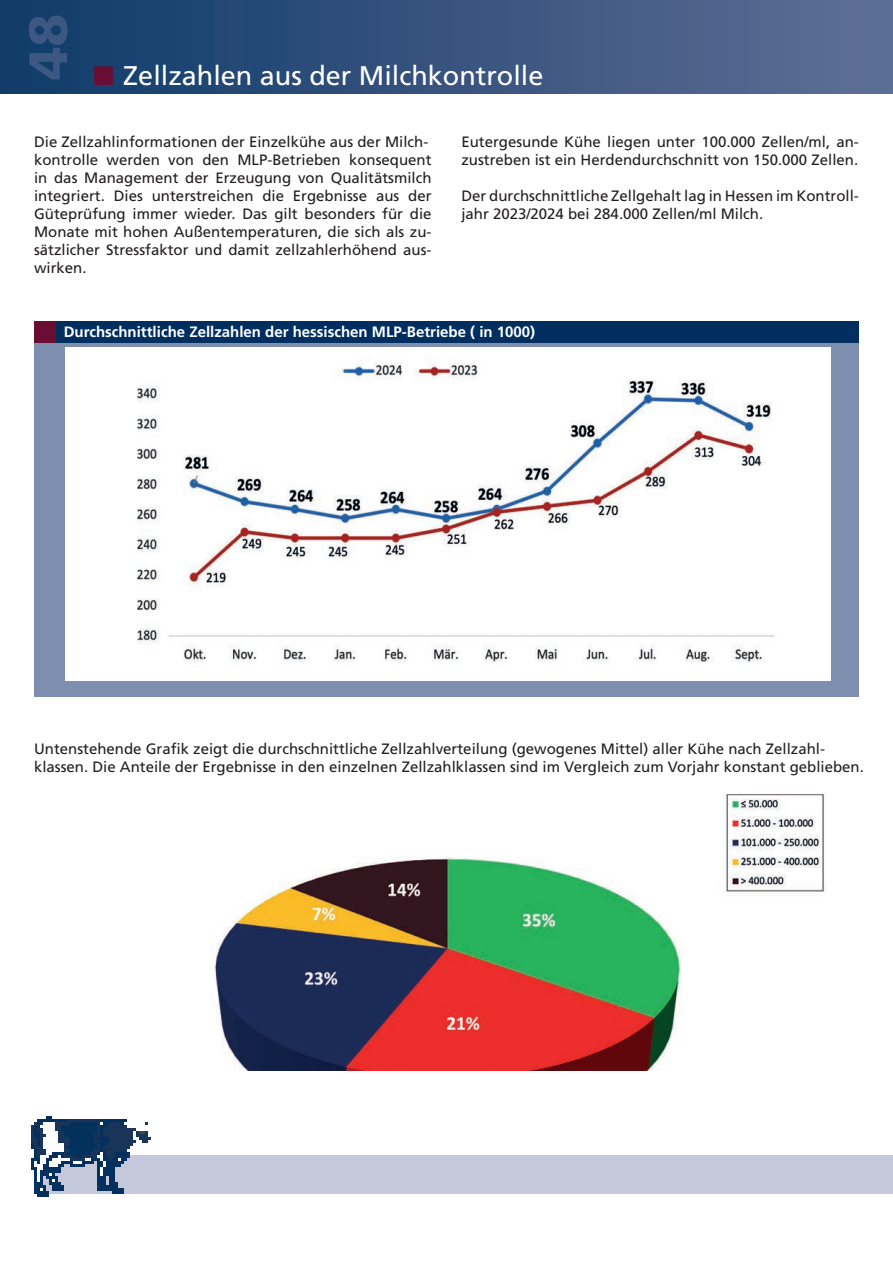
<style>
.page{position:relative;width:893px;height:1263px;background:#fff}
.page>*{position:absolute;margin:0;border:0;box-sizing:border-box;transform-origin:0 0}
.t1{font:900 54px "Frutiger LT Std";color:#3c5782}
.t2{font:27px "Frutiger LT Std";color:#fff}
.t3{font:15px/18px "Frutiger LT Std";color:#231f20}
.t4{font:700 15px "Frutiger LT Std";color:#fff}
.s1{color:#690d32}
</style>
<div class="page">
<div style="left:0;top:0;width:893px;height:94px;background:linear-gradient(to right,#0e3a69,#5f6e94)"></div>
<div style="left:34px;top:340px;width:825px;height:356px;background:#7e8eaf"></div>
<div style="left:34px;top:321px;width:825px;height:21px;background:#002e5e"></div>
<div style="left:34px;top:321px;width:21px;height:21px;background:#690d32"></div>
<div style="left:65px;top:347px;width:766px;height:334px;background:#fff"></div>
<img style="left:137px;top:362px;width:638px;height:300px">
<img style="left:210px;top:793px;width:617px;height:278px">
<img style="left:31px;top:1116px;width:862px;height:81px">
<h1 class="t1" style="left:16px;top:80px;width:68px;rotate:-90deg">48</h1>
<h2 class="t2" style="left:94px;top:59px;width:451px"><span class="s1">■</span> Zellzahlen aus der Milchkontrolle</h2>
<p class="t3" style="left:34px;top:133px;width:399px">Die Zellzahlinformationen der Einzelkühe aus der Milch&shy;kontrolle werden von den MLP-Betrieben konsequent in das Management der Erzeugung von Qualitätsmilch integriert. Dies unterstreichen die Ergebnisse aus der Güteprüfung immer wieder. Das gilt besonders für die Monate mit hohen Außentemperaturen, die sich als zu&shy;sätzlicher Stressfaktor und damit zellzahlerhöhend aus&shy;wirken.</p>
<p class="t3" style="left:461px;top:133px;width:399px">Eutergesunde Kühe liegen unter 100.000 Zellen/ml, an&shy;zustreben ist ein Herdendurchschnitt von 150.000 Zellen.</p>
<p class="t3" style="left:461px;top:187px;width:399px">Der durchschnittliche Zellgehalt lag in Hessen im Kontroll&shy;jahr 2023/2024 bei 284.000 Zellen/ml Milch.</p>
<p class="t4" style="left:64px;top:323px;width:473px">Durchschnittliche Zellzahlen der hessischen MLP-Betriebe ( in 1000)</p>
<p class="t3" style="left:34px;top:740px;width:831px">Untenstehende Grafik zeigt die durchschnittliche Zellzahlverteilung (gewogenes Mittel) aller Kühe nach Zellzahl&shy;klassen. Die Anteile der Ergebnisse in den einzelnen Zellzahlklassen sind im Vergleich zum Vorjahr konstant geblieben.</p>
</div>
